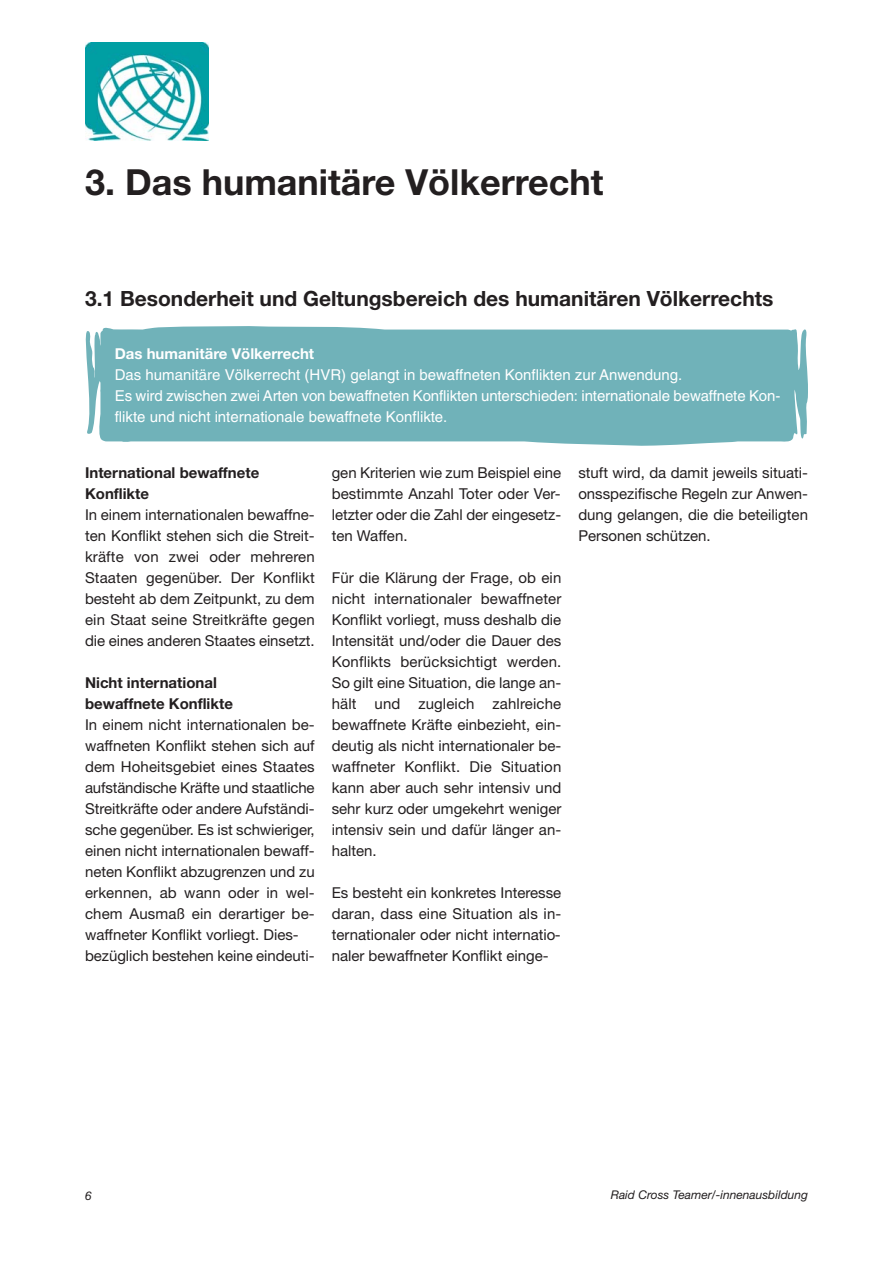
<style>
.page{position:relative;width:893px;height:1263px;background:#fff}
.page>*{position:absolute;margin:0;border:0;box-sizing:border-box;transform-origin:0 0}
.t1{font:700 36px "Helvetica Neue";color:#231f20}
.t2{font:700 21px "Helvetica Neue";color:#231f20}
.t3{font:15px/21px "Helvetica Neue";color:#231f20;text-align:justify}
.t4{font:15px/21px "Helvetica";color:#fff}
.t5{font:700 15px/21px "Helvetica Neue";color:#231f20}
.t6{font:700 15px "Helvetica Neue";color:#fff}
.t7{font:italic 12px "Helvetica Neue";color:#231f20}
</style>
<div class="page">
<svg style="left:86px;top:326px;width:722px;height:120px;background:#79b7bd"></svg>
<img style="left:85px;top:43px;width:123px;height:97px">
<h1 class="t1" style="left:85px;top:169px;width:520px">3. Das humanitäre Völkerrecht</h1>
<h2 class="t2" style="left:85px;top:291px;width:690px">3.1 Besonderheit und Geltungsbereich des humanitären Völkerrechts</h2>
<p class="t6" style="left:115px;top:348px;width:201px">Das humanitäre Völkerrecht</p>
<p class="t4" style="left:115px;top:366px;width:667px">Das humanitäre Völkerrecht (HVR) gelangt in bewaffneten Konflikten zur Anwendung.<br>Es wird zwischen zwei Arten von bewaffneten Konflikten unterschieden: internationale bewaffnete Kon&shy;flikte und nicht internationale bewaffnete Konflikte.</p>
<p class="t5" style="left:85px;top:463px;width:176px">International bewaffnete<br>Konflikte</p>
<p class="t3" style="left:85px;top:506px;width:231px">In einem internationalen bewaffne&shy;ten Konflikt stehen sich die Streit&shy;kräfte von zwei oder mehreren Staaten gegenüber. Der Konflikt besteht ab dem Zeitpunkt, zu dem ein Staat seine Streitkräfte gegen die eines anderen Staates einsetzt.</p>
<p class="t5" style="left:85px;top:673px;width:149px">Nicht international bewaffnete Konflikte</p>
<p class="t3" style="left:85px;top:716px;width:231px;text-align:left">In einem nicht internationalen be&shy;waffneten Konflikt stehen sich auf dem Hoheitsgebiet eines Staates aufständische Kräfte und staatliche Streitkräfte oder andere Aufständi&shy;sche gegenüber. Es ist schwieriger, einen nicht internationalen bewaff&shy;neten Konflikt abzugrenzen und zu erkennen, ab wann oder in wel&shy;chem Ausmaß ein derartiger be&shy;waffneter Konflikt vorliegt. Dies&shy;bezüglich bestehen keine eindeuti-</p>
<p class="t3" style="left:332px;top:464px;width:231px">gen Kriterien wie zum Beispiel eine bestimmte Anzahl Toter oder Ver&shy;letzter oder die Zahl der eingesetz&shy;ten Waffen.</p>
<p class="t3" style="left:332px;top:569px;width:231px">Für die Klärung der Frage, ob ein nicht internationaler bewaffneter Konflikt vorliegt, muss deshalb die Intensität und/oder die Dauer des Konflikts berücksichtigt werden.<br>So gilt eine Situation, die lange an&shy;hält und zugleich zahlreiche bewaffnete Kräfte einbezieht, ein&shy;deutig als nicht internationaler be&shy;waffneter Konflikt. Die Situation kann aber auch sehr intensiv und sehr kurz oder umgekehrt weniger intensiv sein und dafür länger an&shy;halten.</p>
<p class="t3" style="left:332px;top:884px;width:231px">Es besteht ein konkretes Interesse daran, dass eine Situation als in&shy;ternationaler oder nicht internatio&shy;naler bewaffneter Konflikt einge-</p>
<p class="t3" style="left:578px;top:464px;width:231px">stuft wird, da damit jeweils situati&shy;onsspezifische Regeln zur Anwen&shy;dung gelangen, die die beteiligten Personen schützen.</p>
<p class="t7" style="left:85px;top:1192px;width:8px">6</p>
<p class="t7" style="left:611px;top:1190px;width:199px">Raid Cross Teamer/-innenausbildung</p>
</div>
